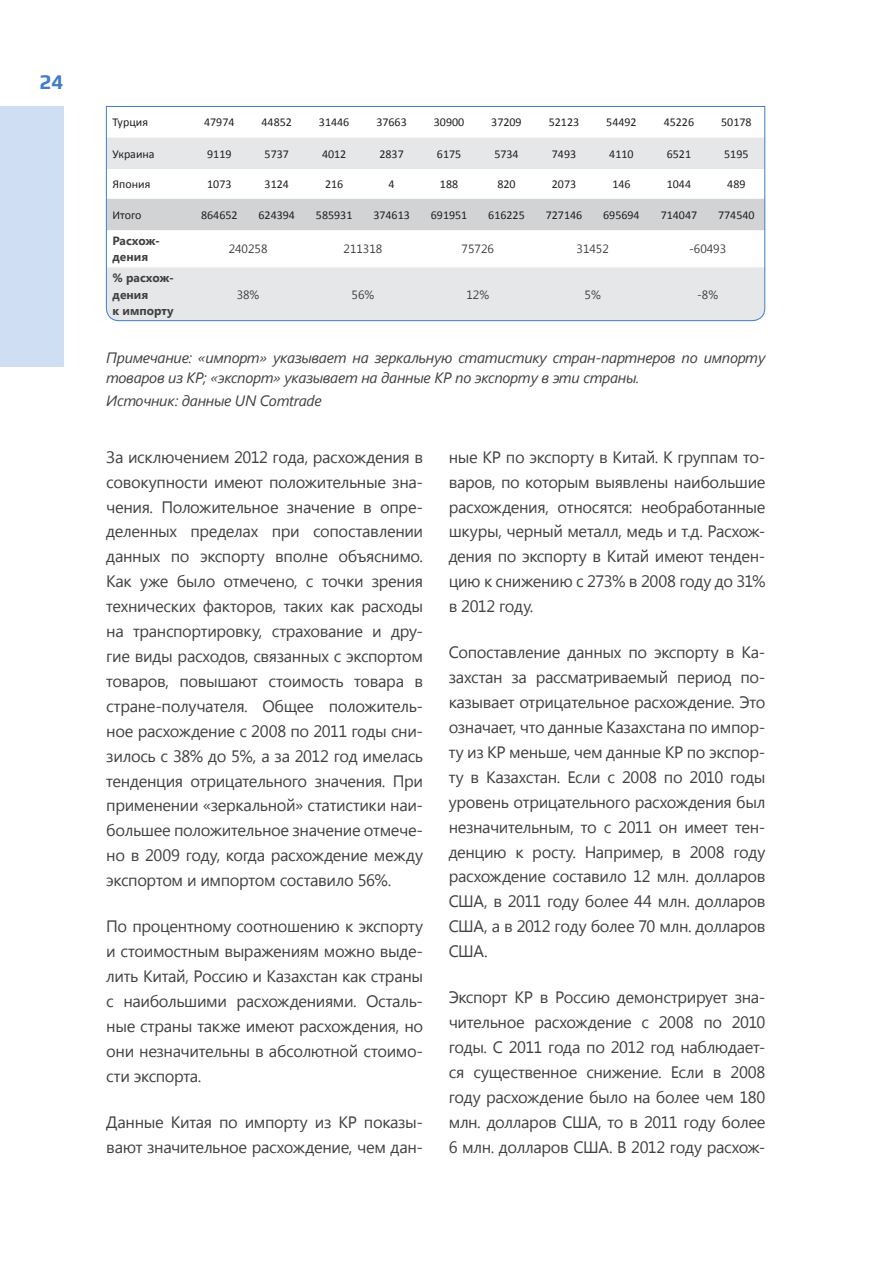
<style>
.page{position:relative;width:893px;height:1263px;background:#fff}
.page>*{position:absolute;margin:0;border:0;box-sizing:border-box;transform-origin:0 0}
.t1{font:700 21px "Play";color:#407cca}
.t2{font:16.5px/24.9px "Segoe UI";letter-spacing:-.025em;color:#414042;text-align:justify}
.t3{font:italic 15px/19.5px "Segoe UI";letter-spacing:-.02em;color:#414042}
.t4{font:12px "Calibri";color:#231f20}
.t5{font:12px "Segoe UI";color:#414042}
.t6{font:700 12px/16.5px "Segoe UI";color:#414042}
</style>
<div class="page">
<div style="left:0;top:106px;width:64px;height:261px;background:#cfdef2"></div>
<svg style="left:106px;top:106px;width:659px;height:215px"></svg>
<p class="t1" style="left:39px;top:69px;width:26px">24</p>
<p class="t4" style="left:113px;top:115px;width:37px">Турция</p>
<p class="t4" style="left:204px;top:115px;width:32px">47974</p>
<p class="t4" style="left:262px;top:115px;width:32px">44852</p>
<p class="t4" style="left:319px;top:115px;width:32px">31446</p>
<p class="t4" style="left:376px;top:115px;width:32px">37663</p>
<p class="t4" style="left:434px;top:115px;width:32px">30900</p>
<p class="t4" style="left:491px;top:115px;width:32px">37209</p>
<p class="t4" style="left:549px;top:115px;width:32px">52123</p>
<p class="t4" style="left:606px;top:115px;width:32px">54492</p>
<p class="t4" style="left:664px;top:115px;width:32px">45226</p>
<p class="t4" style="left:721px;top:115px;width:32px">50178</p>
<p class="t4" style="left:113px;top:146px;width:44px">Украина</p>
<p class="t4" style="left:207px;top:146px;width:26px">9119</p>
<p class="t4" style="left:265px;top:146px;width:26px">5737</p>
<p class="t4" style="left:322px;top:146px;width:26px">4012</p>
<p class="t4" style="left:379px;top:146px;width:26px">2837</p>
<p class="t4" style="left:437px;top:146px;width:26px">6175</p>
<p class="t4" style="left:494px;top:146px;width:26px">5734</p>
<p class="t4" style="left:552px;top:146px;width:26px">7493</p>
<p class="t4" style="left:609px;top:146px;width:26px">4110</p>
<p class="t4" style="left:667px;top:146px;width:26px">6521</p>
<p class="t4" style="left:724px;top:146px;width:26px">5195</p>
<p class="t4" style="left:113px;top:177px;width:39px">Япония</p>
<p class="t4" style="left:207px;top:177px;width:26px">1073</p>
<p class="t4" style="left:265px;top:177px;width:26px">3124</p>
<p class="t4" style="left:325px;top:177px;width:20px">216</p>
<p class="t4" style="left:389px;top:177px;width:8px">4</p>
<p class="t4" style="left:440px;top:177px;width:20px">188</p>
<p class="t4" style="left:497px;top:177px;width:20px">820</p>
<p class="t4" style="left:552px;top:177px;width:26px">2073</p>
<p class="t4" style="left:612px;top:177px;width:20px">146</p>
<p class="t4" style="left:667px;top:177px;width:26px">1044</p>
<p class="t4" style="left:727px;top:177px;width:20px">489</p>
<p class="t4" style="left:113px;top:207px;width:30px">Итого</p>
<p class="t4" style="left:201px;top:207px;width:38px">864652</p>
<p class="t4" style="left:259px;top:207px;width:38px">624394</p>
<p class="t4" style="left:316px;top:207px;width:38px">585931</p>
<p class="t4" style="left:373px;top:207px;width:38px">374613</p>
<p class="t4" style="left:431px;top:207px;width:38px">691951</p>
<p class="t4" style="left:488px;top:207px;width:38px">616225</p>
<p class="t4" style="left:546px;top:207px;width:38px">727146</p>
<p class="t4" style="left:603px;top:207px;width:38px">695694</p>
<p class="t4" style="left:661px;top:207px;width:38px">714047</p>
<p class="t4" style="left:718px;top:207px;width:38px">774540</p>
<p class="t6" style="left:113px;top:232px;width:49px">Расхож&shy;дения</p>
<p class="t5" style="left:229px;top:241px;width:40px">240258</p>
<p class="t5" style="left:344px;top:241px;width:40px">211318</p>
<p class="t5" style="left:462px;top:241px;width:34px">75726</p>
<p class="t5" style="left:577px;top:241px;width:34px">31452</p>
<p class="t5" style="left:689px;top:241px;width:39px">-60493</p>
<p class="t6" style="left:113px;top:269px;width:63px">% расхож&shy;дения<br>к импорту</p>
<p class="t5" style="left:237px;top:286px;width:24px">38%</p>
<p class="t5" style="left:352px;top:286px;width:24px">56%</p>
<p class="t5" style="left:466px;top:286px;width:24px">12%</p>
<p class="t5" style="left:585px;top:286px;width:18px">5%</p>
<p class="t5" style="left:697px;top:286px;width:23px">-8%</p>
<p class="t3" style="left:106px;top:347px;width:661px">Примечание: «импорт» указывает на зеркальную статистику стран-партнеров по импорту товаров из КР; «экспорт» указывает на данные КР по экспорту в эти страны.</p>
<p class="t3" style="left:106px;top:391px;width:217px">Источник: данные UN Comtrade</p>
<p class="t2" style="left:106px;top:444px;width:318px">За исключением 2012 года, расхождения в совокупности имеют положительные зна&shy;чения. Положительное значение в опре&shy;деленных пределах при сопоставлении данных по экспорту вполне объяснимо.<br>Как уже было отмечено, с точки зрения технических факторов, таких как расходы на транспортировку, страхование и дру&shy;гие виды расходов, связанных с экспортом товаров, повышают стоимость товара в стране-получателя. Общее положитель&shy;ное расхождение с 2008 по 2011 годы сни&shy;зилось с 38% до 5%, а за 2012 год имелась тенденция отрицательного значения. При применении «зеркальной» статистики наи&shy;большее положительное значение отмече&shy;но в 2009 году, когда расхождение между экспортом и импортом составило 56%.</p>
<p class="t2" style="left:106px;top:913px;width:318px">По процентному соотношению к экспорту и стоимостным выражениям можно выде&shy;лить Китай, Россию и Казахстан как страны с наибольшими расхождениями. Осталь&shy;ные страны также имеют расхождения, но они незначительны в абсолютной стоимо&shy;сти экспорта.</p>
<p class="t2" style="left:106px;top:1109px;width:318px">Данные Китая по импорту из КР показы&shy;вают значительное расхождение, чем дан-</p>
<p class="t2" style="left:449px;top:444px;width:318px">ные КР по экспорту в Китай. К группам то&shy;варов, по которым выявлены наибольшие расхождения, относятся: необработанные шкуры, черный металл, медь и т.д. Расхож&shy;дения по экспорту в Китай имеют тенден&shy;цию к снижению с 273% в 2008 году до 31% в 2012 году.</p>
<p class="t2" style="left:449px;top:639px;width:318px">Сопоставление данных по экспорту в Ка&shy;захстан за рассматриваемый период по&shy;казывает отрицательное расхождение. Это означает, что данные Казахстана по импор&shy;ту из КР меньше, чем данные КР по экспор&shy;ту в Казахстан. Если с 2008 по 2010 годы уровень отрицательного расхождения был незначительным, то с 2011 он имеет тен&shy;денцию к росту. Например, в 2008 году расхождение составило 12 млн. долларов США, в 2011 году более 44 млн. долларов США, а в 2012 году более 70 млн. долларов США.</p>
<p class="t2" style="left:449px;top:984px;width:318px">Экспорт КР в Россию демонстрирует зна&shy;чительное расхождение с 2008 по 2010 годы. С 2011 года по 2012 год наблюдает&shy;ся существенное снижение. Если в 2008 году расхождение было на более чем 180 млн. долларов США, то в 2011 году более 6 млн. долларов США. В 2012 году расхож-</p>
</div>
